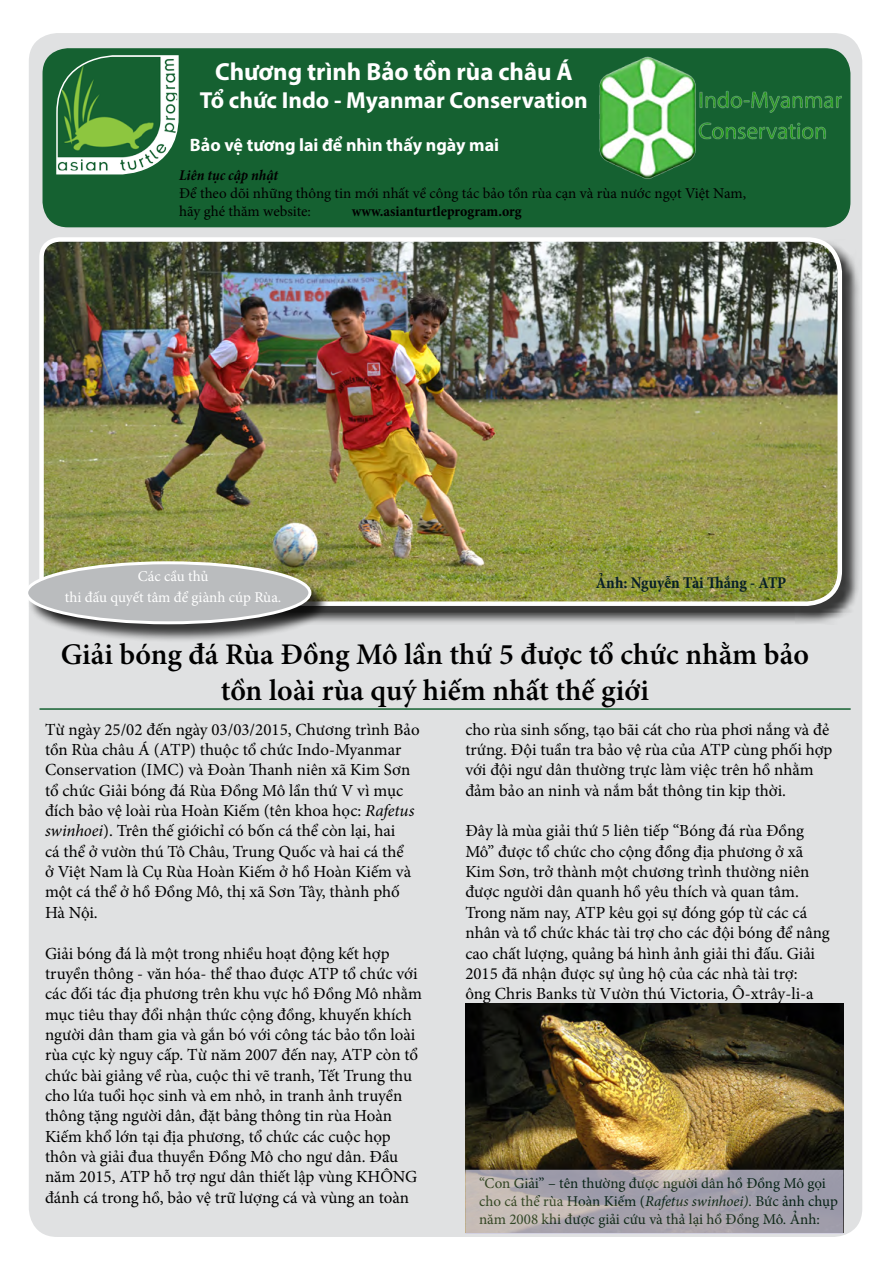
<style>
.page{position:relative;width:893px;height:1263px;background:#fff}
.page>*{position:absolute;margin:0;border:0;box-sizing:border-box;transform-origin:0 0}
.t1{font:600 30px/36px "Minion Pro";color:#000;text-align:center}
.t2{font:700 24.75px "Myriad Pro";color:#fff}
.t3{font:700 23.25px "Myriad Pro";color:#fff}
.t4{font:700 18px "Myriad Pro";color:#fff}
.t5{font:16.95px/20.4px "Minion Pro";color:#000}
.t6{font:700 condensed 16.5px "Minion Pro";letter-spacing:-.005em;color:#071f28}
.t7{font:15px/18px "Minion Pro";color:#072c1c}
.t8{font:15px "Minion Pro";color:#000}
.t9{font:15px/21px "Minion Pro";color:#fff;text-align:center}
.t10{font:700 condensed 15px "Minion Pro";color:#000}
.t11{font:italic 700 condensed 15px "Minion Pro";letter-spacing:-.005em;color:#000}
.s1{font-style:italic}
</style>
<div class="page">
<div style="left:29px;top:33px;width:833px;height:1204px;background:#e0e1e2;border-radius:28px"></div>
<hr style="left:40px;top:708px;width:811px;height:2px;background:#156131">
<img style="left:465px;top:1004px;width:378px;height:166px">
<div style="left:41px;top:239px;width:820px;height:386px;background:#000;opacity:.75"></div>
<img style="left:39px;top:237px;width:805px;height:371px">
<div style="left:43px;top:48px;width:807px;height:179px;background:#156131;border-radius:26px"></div>
<div style="left:28px;top:563px;width:302px;height:80px;background:#000;opacity:.75"></div>
<div style="left:27px;top:563px;width:283px;height:60px;background:#babcbe;border-radius:50%"></div>
<div style="left:25px;top:561px;width:286px;height:63px;border:3px solid #fff;border-radius:50%"></div>
<svg style="left:469px;top:1174px;width:370px;height:56px;background:#aba6ad"></svg>
<div style="left:465px;top:1170px;width:378px;height:64px;border:3px solid #cdcbe0"></div>
<svg style="left:56px;top:55px;width:123px;height:120px"></svg>
<img style="left:599px;top:55px;width:251px;height:124px">
<p class="t2" style="left:215px;top:55px;width:359px">Chương trình Bảo tồn rùa châu Á</p>
<p class="t3" style="left:200px;top:85px;width:389px">Tổ chức Indo - Myanmar Conservation</p>
<p class="t4" style="left:190px;top:133px;width:311px">Bảo vệ tương lai để nhìn thấy ngày mai</p>
<p class="t11" style="left:179px;top:165px;width:100px">Liên tục cập nhật</p>
<p class="t8" style="left:179px;top:183px;width:569px">Để theo dõi những thông tin mới nhất về công tác bảo tồn rùa cạn và rùa nước ngọt Việt Nam,</p>
<p class="t8" style="left:179px;top:201px;width:133px">hãy ghé thăm website:</p>
<p class="t10" style="left:352px;top:201px;width:171px">www.asianturtleprogram.org</p>
<p class="t9" style="left:65px;top:566px;width:218px">Các cầu thủ<br>thi đấu quyết tâm để giành cúp Rùa.</p>
<p class="t6" style="left:596px;top:571px;width:192px">Ảnh: Nguyễn Tài Thắng - ATP</p>
<p class="t1" style="left:61px;top:636px;width:750px">Giải bóng đá Rùa Đồng Mô lần thứ 5 được tổ chức nhằm bảo tồn loài rùa quý hiếm nhất thế giới</p>
<p class="t5" style="left:465px;top:719px;width:369px">cho rùa sinh sống, tạo bãi cát cho rùa phơi nắng và đẻ trứng. Đội tuần tra bảo vệ rùa của ATP cùng phối hợp với đội ngư dân thường trực làm việc trên hồ nhằm đảm bảo an ninh và nắm bắt thông tin kịp thời.</p>
<p class="t5" style="left:465px;top:821px;width:366px">Đây là mùa giải thứ 5 liên tiếp “Bóng đá rùa Đồng Mô” được tổ chức cho cộng đồng địa phương ở xã Kim Sơn, trở thành một chương trình thường niên được người dân quanh hồ yêu thích và quan tâm.<br>Trong năm nay, ATP kêu gọi sự đóng góp từ các cá nhân và tổ chức khác tài trợ cho các đội bóng để nâng cao chất lượng, quảng bá hình ảnh giải thi đấu. Giải 2015 đã nhận được sự ủng hộ của các nhà tài trợ:<br>ông Chris Banks từ Vườn thú Victoria, Ô-xtrây-li-a</p>
<p class="t5" style="left:45px;top:719px;width:376px">Từ ngày 25/02 đến ngày 03/03/2015, Chương trình Bảo tồn Rùa châu Á (ATP) thuộc tổ chức Indo-Myanmar Conservation (IMC) và Đoàn Thanh niên xã Kim Sơn tổ chức Giải bóng đá Rùa Đồng Mô lần thứ V vì mục đích bảo vệ loài rùa Hoàn Kiếm (tên khoa học: <span class="s1">Rafetus swinhoei</span>). Trên thế giớichỉ có bốn cá thể còn lại, hai<br>cá thể ở vườn thú Tô Châu, Trung Quốc và hai cá thể<br>ở Việt Nam là Cụ Rùa Hoàn Kiếm ở hồ Hoàn Kiếm và một cá thể ở hồ Đồng Mô, thị xã Sơn Tây, thành phố Hà Nội.</p>
<p class="t5" style="left:45px;top:943px;width:378px">Giải bóng đá là một trong nhiều hoạt động kết hợp truyền thông - văn hóa- thể thao được ATP tổ chức với các đối tác địa phương trên khu vực hồ Đồng Mô nhằm mục tiêu thay đổi nhận thức cộng đồng, khuyến khích người dân tham gia và gắn bó với công tác bảo tồn loài rùa cực kỳ nguy cấp. Từ năm 2007 đến nay, ATP còn tổ chức bài giảng về rùa, cuộc thi vẽ tranh, Tết Trung thu cho lứa tuổi học sinh và em nhỏ, in tranh ảnh truyền thông tặng người dân, đặt bảng thông tin rùa Hoàn Kiếm khổ lớn tại địa phương, tổ chức các cuộc họp thôn và giải đua thuyền Đồng Mô cho ngư dân. Đầu năm 2015, ATP hỗ trợ ngư dân thiết lập vùng KHÔNG đánh cá trong hồ, bảo vệ trữ lượng cá và vùng an toàn</p>
<p class="t7" style="left:479px;top:1174px;width:360px">“Con Giải” – tên thường được người dân hồ Đồng Mô gọi cho cá thể rùa Hoàn Kiếm (<span class="s1">Rafetus swinhoei)</span>. Bức ảnh chụp năm 2008 khi được giải cứu và thả lại hồ Đồng Mô. Ảnh:</p>
</div>
